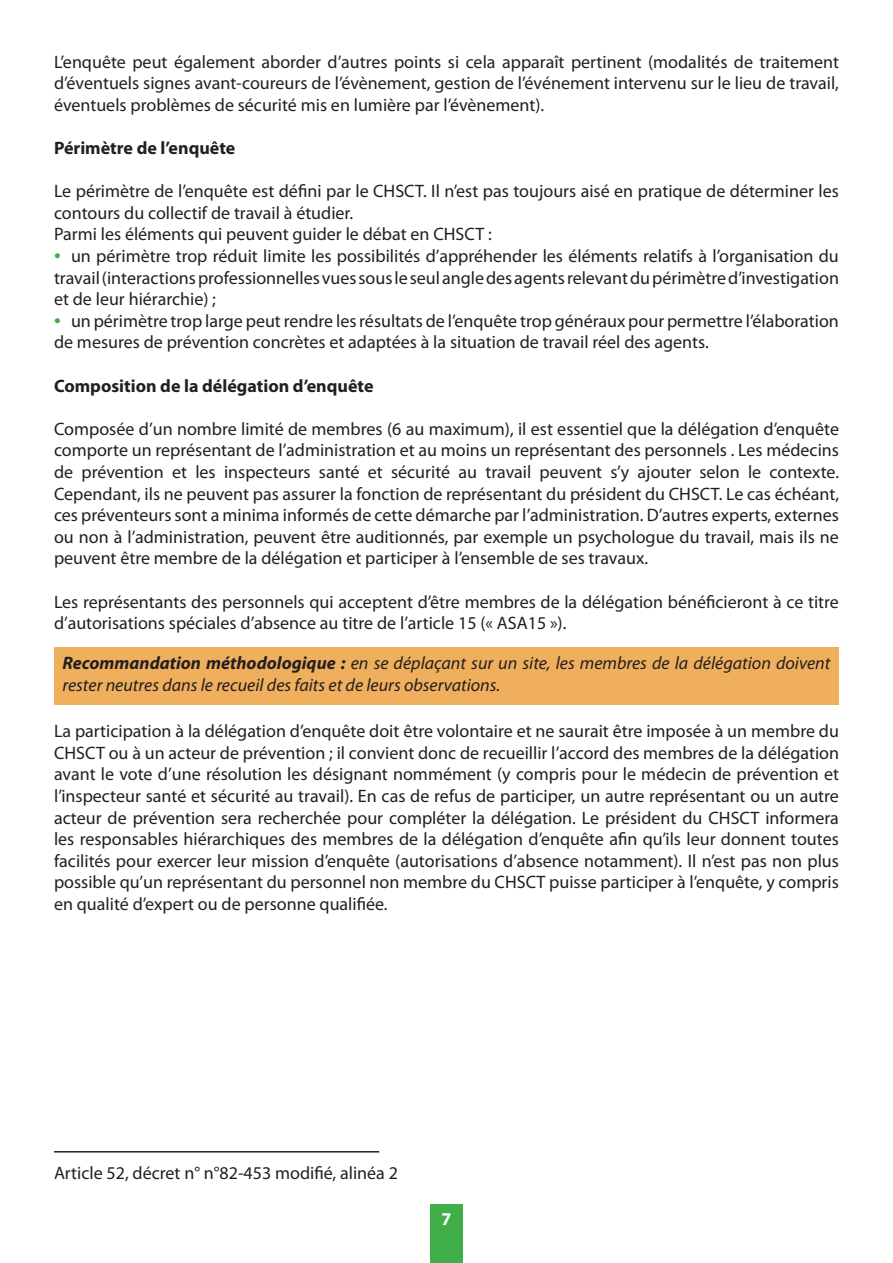
<style>
.page{position:relative;width:893px;height:1263px;background:#fff}
.page>*{position:absolute;margin:0;border:0;box-sizing:border-box;transform-origin:0 0}
.Texte{font:18px/21.6px "Myriad Pro";color:#231f20;text-align:justify}
.Texte_Italique{font:italic 18px/21.6px "Myriad Pro";color:#231f20}
.Texte-2{font:700 18px "Myriad Pro";color:#231f20}
.t1{font:700 18px "Myriad Pro";color:#fff}
.s1{font-size:24px;color:#40ae49}
.s2{font-weight:700}
</style>
<div class="page">
<div style="left:430px;top:1204px;width:33px;height:59px;background:#40ae49"></div>
<div style="left:54px;top:647px;width:785px;height:58px;background:#efaf5d"></div>
<hr style="left:54px;top:1151px;width:325px;height:1px;background:#231f20">
<p class="Texte" style="left:54px;top:50px;width:786px">L’enquête peut également aborder d’autres points si cela apparaît pertinent (modalités de traitement d’éventuels signes avant-coureurs de l’évènement, gestion de l’événement intervenu sur le lieu de travail, éventuels problèmes de sécurité mis en lumière par l’évènement).</p>
<p class="Texte-2" style="left:54px;top:136px;width:183px">Périmètre de l’enquête</p>
<p class="Texte" style="left:54px;top:180px;width:786px">Le périmètre de l’enquête est défini par le CHSCT. Il n’est pas toujours aisé en pratique de déterminer les contours du collectif de travail à étudier.</p>
<p class="Texte" style="left:54px;top:223px;width:439px">Parmi les éléments qui peuvent guider le débat en CHSCT :</p>
<p class="Texte" style="left:54px;top:245px;width:786px"><span class="s1">•</span> un périmètre trop réduit limite les possibilités d’appréhender les éléments relatifs à l’organisation du travail (interactions professionnelles vues sous le seul angle des agents relevant du périmètre d’investigation et de leur hiérarchie) ;</p>
<p class="Texte" style="left:54px;top:310px;width:786px"><span class="s1">•</span> un périmètre trop large peut rendre les résultats de l’enquête trop généraux pour permettre l’élaboration de mesures de prévention concrètes et adaptées à la situation de travail réel des agents.</p>
<p class="Texte-2" style="left:54px;top:374px;width:321px">Composition de la délégation d’enquête</p>
<p class="Texte" style="left:54px;top:418px;width:787px">Composée d’un nombre limité de membres (6 au maximum), il est essentiel que la délégation d’enquête comporte un représentant de l’administration et au moins un représentant des personnels . Les médecins de prévention et les inspecteurs santé et sécurité au travail peuvent s’y ajouter selon le contexte.<br>Cependant, ils ne peuvent pas assurer la fonction de représentant du président du CHSCT. Le cas échéant, ces préventeurs sont a minima informés de cette démarche par l’administration. D’autres experts, externes ou non à l’administration, peuvent être auditionnés, par exemple un psychologue du travail, mais ils ne peuvent être membre de la délégation et participer à l’ensemble de ses travaux.</p>
<p class="Texte" style="left:54px;top:590px;width:786px">Les représentants des personnels qui acceptent d’être membres de la délégation bénéficieront à ce titre d’autorisations spéciales d’absence au titre de l’article 15 (« ASA15 »).</p>
<p class="Texte_Italique" style="left:63px;top:652px;width:769px"><span class="s2">Recommandation méthodologique :</span> en se déplaçant sur un site, les membres de la délégation doivent rester neutres dans le recueil des faits et de leurs observations.</p>
<p class="Texte" style="left:54px;top:720px;width:787px">La participation à la délégation d’enquête doit être volontaire et ne saurait être imposée à un membre du CHSCT ou à un acteur de prévention ; il convient donc de recueillir l’accord des membres de la délégation avant le vote d’une résolution les désignant nommément (y compris pour le médecin de prévention et l’inspecteur santé et sécurité au travail). En cas de refus de participer, un autre représentant ou un autre acteur de prévention sera recherchée pour compléter la délégation. Le président du CHSCT informera les responsables hiérarchiques des membres de la délégation d’enquête afin qu’ils leur donnent toutes facilités pour exercer leur mission d’enquête (autorisations d’absence notamment). Il n’est pas non plus possible qu’un représentant du personnel non membre du CHSCT puisse participer à l’enquête, y compris en qualité d’expert ou de personne qualifiée.</p>
<p class="Texte" style="left:54px;top:1161px;width:345px">Article 52, décret n° n°82-453 modifié, alinéa 2</p>
<p class="t1" style="left:441px;top:1208px;width:11px">7</p>
</div>
